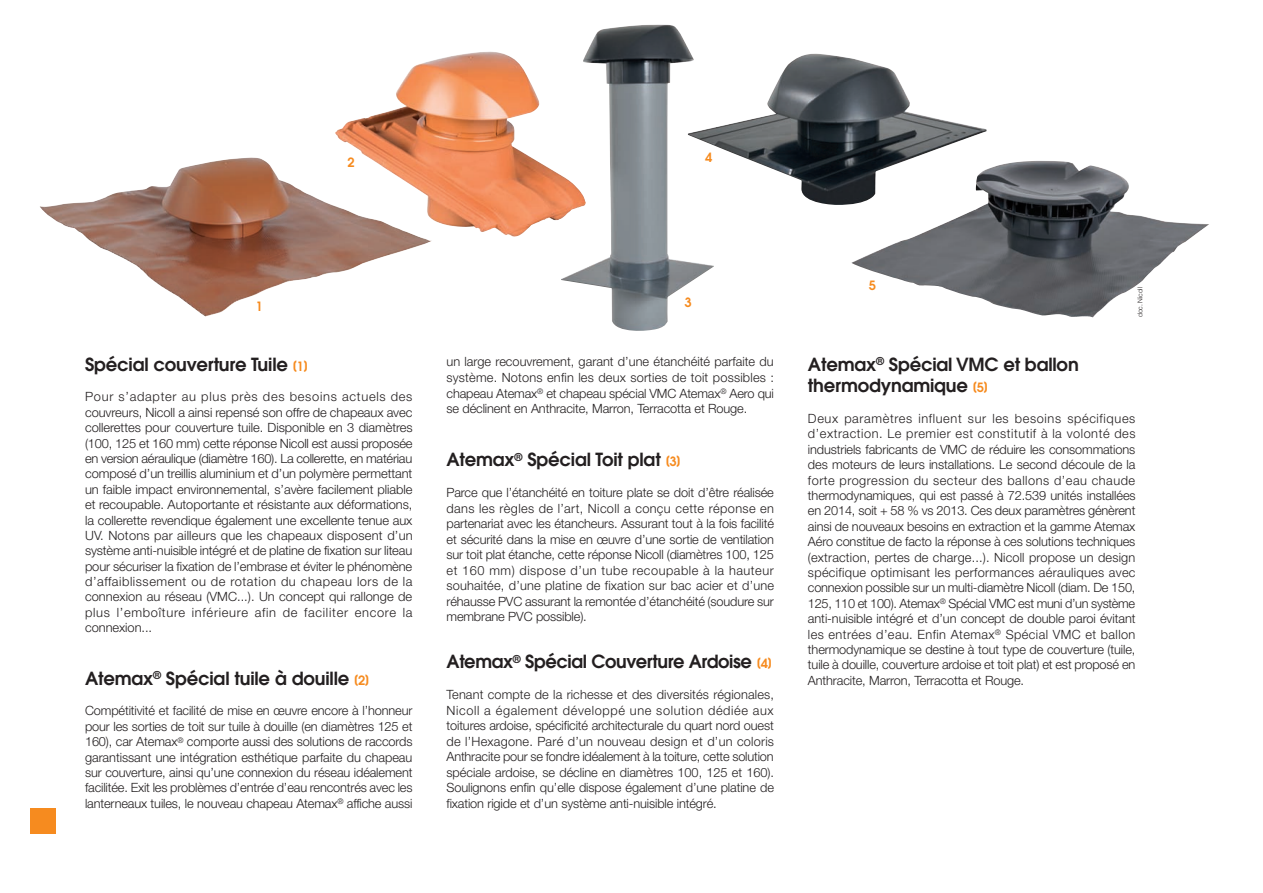
<style>
.page{position:relative;width:1263px;height:893px;background:#fff}
.page>*{position:absolute;margin:0;border:0;box-sizing:border-box;transform-origin:0 0}
.t1{font:600 18px/21.8px "Avant Garde";letter-spacing:-.01em;color:#231f20}
.t2{font:300 12.75px/15.5px "Helvetica Neue";letter-spacing:-.01em;color:#231f20;text-align:justify}
.t3{font:600 12.75px "Avant Garde";color:#f68b1f}
.t4{font:300 6.75px "Helvetica Neue";letter-spacing:-.01em;color:#231f20}
.s1{font-size:12.75px;color:#f68b1f}
</style>
<div class="page">
<div style="left:30px;top:808px;width:25px;height:25px;background:#f68b1f"></div>
<img style="left:714px;top:53px;width:273px;height:152px">
<img style="left:851px;top:160px;width:358px;height:157px">
<img style="left:40px;top:157px;width:392px;height:159px">
<img style="left:561px;top:24px;width:153px;height:307px">
<img style="left:335px;top:51px;width:251px;height:186px">
<p class="t3" style="left:347px;top:157px;width:9px">2</p>
<p class="t3" style="left:705px;top:153px;width:9px">4</p>
<p class="t3" style="left:256px;top:302px;width:9px">1</p>
<p class="t3" style="left:685px;top:298px;width:9px">3</p>
<h1 class="t1" style="left:85px;top:355px;width:224px">Spécial couverture Tuile <span class="s1">[1]</span></h1>
<p class="t2" style="left:85px;top:390px;width:329px">Pour s’adapter au plus près des besoins actuels des couvreurs, Nicoll a ainsi repensé son offre de chapeaux avec collerettes pour couverture tuile. Disponible en 3 diamètres (100, 125 et 160 mm) cette réponse Nicoll est aussi proposée en version aéraulique (diamètre 160). La collerette, en matériau composé d’un treillis aluminium et d’un polymère permettant un faible impact environnemental, s’avère facilement pliable et recoupable. Autoportante et résistante aux déformations, la collerette revendique également une excellente tenue aux UV. Notons par ailleurs que les chapeaux disposent d’un système anti-nuisible intégré et de platine de fixation sur liteau pour sécuriser la fixation de l’embrase et éviter le phénomène d’affaiblissement ou de rotation du chapeau lors de la connexion au réseau (VMC...). Un concept qui rallonge de plus l’emboîture inférieure afin de faciliter encore la connexion...</p>
<h1 class="t1" style="left:85px;top:669px;width:286px">Atemax<sup>®</sup> Spécial tuile à douille <span class="s1">[2]</span></h1>
<p class="t2" style="left:85px;top:704px;width:329px">Compétitivité et facilité de mise en œuvre encore à l’honneur pour les sorties de toit sur tuile à douille (en diamètres 125 et 160), car Atemax<sup>®</sup> comporte aussi des solutions de raccords garantissant une intégration esthétique parfaite du chapeau sur couverture, ainsi qu’une connexion du réseau idéalement facilitée. Exit les problèmes d’entrée d’eau rencontrés avec les lanterneaux tuiles, le nouveau chapeau Atemax<sup>®</sup> affiche aussi</p>
<p class="t2" style="left:446px;top:355px;width:329px">un large recouvrement, garant d’une étanchéité parfaite du système. Notons enfin les deux sorties de toit possibles : chapeau Atemax<sup>®</sup> et chapeau spécial VMC Atemax<sup>®</sup> Aero qui se déclinent en Anthracite, Marron, Terracotta et Rouge.</p>
<h1 class="t1" style="left:446px;top:450px;width:236px">Atemax<sup>®</sup> Spécial Toit plat <span class="s1">[3]</span></h1>
<p class="t2" style="left:446px;top:486px;width:329px">Parce que l’étanchéité en toiture plate se doit d’être réalisée dans les règles de l’art, Nicoll a conçu cette réponse en partenariat avec les étancheurs. Assurant tout à la fois facilité et sécurité dans la mise en œuvre d’une sortie de ventilation sur toit plat étanche, cette réponse Nicoll (diamètres 100, 125 et 160 mm) dispose d’un tube recoupable à la hauteur souhaitée, d’une platine de fixation sur bac acier et d’une réhausse PVC assurant la remontée d’étanchéité (soudure sur membrane PVC possible).</p>
<h1 class="t1" style="left:446px;top:652px;width:327px">Atemax<sup>®</sup> Spécial Couverture Ardoise <span class="s1">[4]</span></h1>
<p class="t2" style="left:446px;top:688px;width:329px">Tenant compte de la richesse et des diversités régionales, Nicoll a également développé une solution dédiée aux toitures ardoise, spécificité architecturale du quart nord ouest de l’Hexagone. Paré d’un nouveau design et d’un coloris Anthracite pour se fondre idéalement à la toiture, cette solution spéciale ardoise, se décline en diamètres 100, 125 et 160).<br>Soulignons enfin qu’elle dispose également d’une platine de fixation rigide et d’un système anti-nuisible intégré.</p>
<p class="t3" style="left:869px;top:281px;width:9px">5</p>
<p class="t4" style="left:1137px;top:317px;width:32px;rotate:-90deg">doc. Nicoll</p>
<h1 class="t1" style="left:808px;top:355px;width:272px">Atemax<sup>®</sup> Spécial VMC et ballon thermodynamique <span class="s1">[5]</span></h1>
<p class="t2" style="left:808px;top:412px;width:329px">Deux paramètres influent sur les besoins spécifiques d’extraction. Le premier est constitutif à la volonté des industriels fabricants de VMC de réduire les consommations des moteurs de leurs installations. Le second découle de la forte progression du secteur des ballons d’eau chaude thermodynamiques, qui est passé à 72.539 unités installées en 2014, soit + 58 % vs 2013. Ces deux paramètres génèrent ainsi de nouveaux besoins en extraction et la gamme Atemax Aéro constitue de facto la réponse à ces solutions techniques (extraction, pertes de charge...). Nicoll propose un design spécifique optimisant les performances aérauliques avec connexion possible sur un multi-diamètre Nicoll (diam. De 150, 125, 110 et 100). Atemax<sup>®</sup> Spécial VMC est muni d’un système anti-nuisible intégré et d’un concept de double paroi évitant les entrées d’eau. Enfin Atemax<sup>®</sup> Spécial VMC et ballon thermodynamique se destine à tout type de couverture (tuile, tuile à douille, couverture ardoise et toit plat) et est proposé en Anthracite, Marron, Terracotta et Rouge.</p>
</div>
